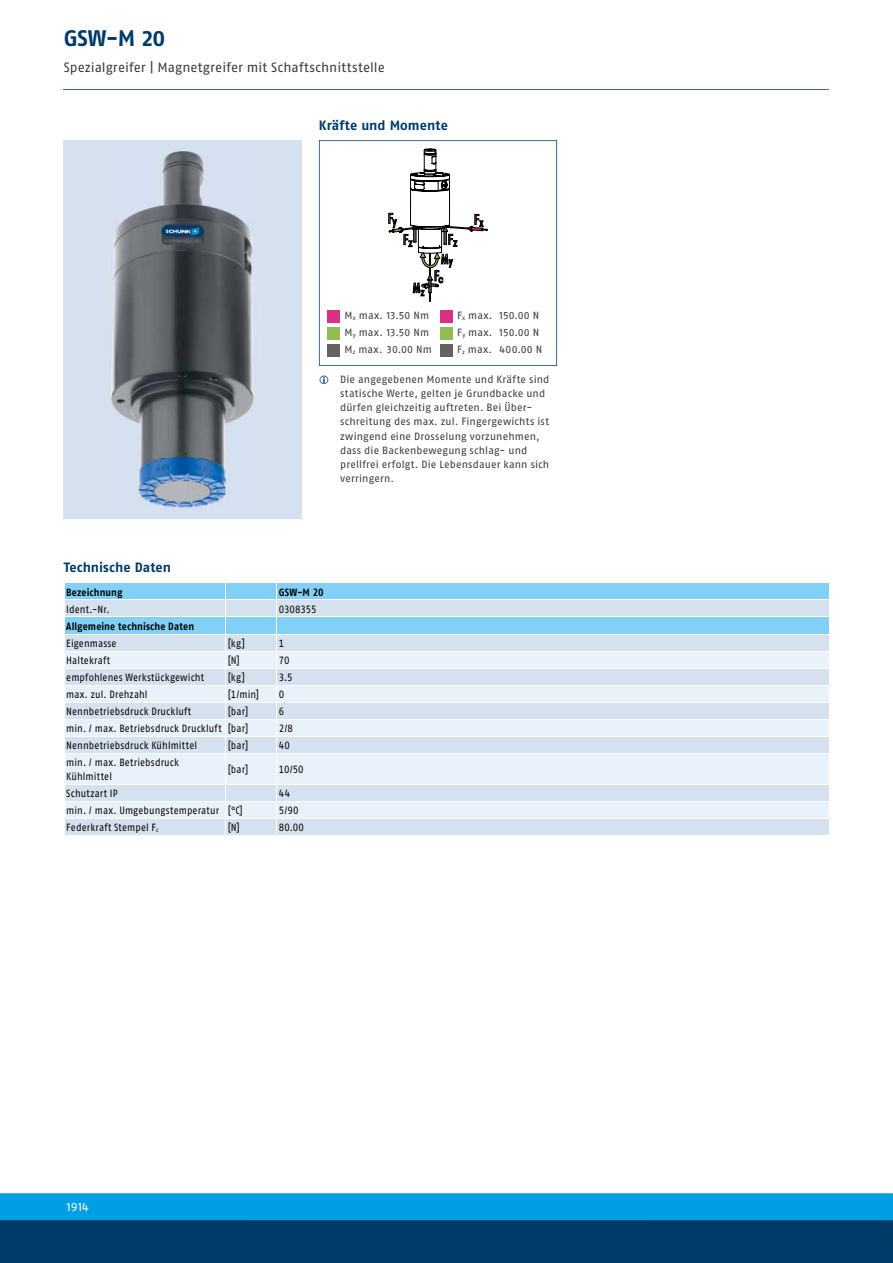
<style>
.page{position:relative;width:893px;height:1263px;background:#fff}
.page>*{position:absolute;margin:0;border:0;box-sizing:border-box;transform-origin:0 0}
.t1{font:700 22.5px "SCHUNK Fago Pro";color:#003a69}
.t2{font:13.5px "SCHUNK Fago Pro";letter-spacing:.01em;color:#3b3b3a}
.t3{font:700 13.5px "SCHUNK Fago Pro";letter-spacing:.005em;color:#003a69}
.t4{font:12px "SCHUNK Fago Pro";color:#fff}
.t5{font:10.5px/14.2px "SCHUNK Fago Pro";letter-spacing:.01em;color:#3b3b3a}
.t6{font:10.5px/14.2px "SCHUNK Fago Pro";letter-spacing:.015em;color:#000;scale:.9 1}
.t7{font:700 10.5px "SCHUNK Fago Pro";letter-spacing:.01em;color:#000;scale:.9 1}
.t8{font:10.5px "SCHUNK Fago Pro";letter-spacing:-.015em;color:#000;scale:.9 1}
</style>
<div class="page">
<div style="left:0;top:1202px;width:893px;height:61px;background:#003a69"></div>
<div style="left:0;top:1193px;width:893px;height:27px;background:#009ee3"></div>
<hr style="left:64px;top:89px;width:765px;height:1px;background:#3e6791">
<div style="left:64px;top:140px;width:238px;height:379px;background:#d6e1ef"></div>
<img style="left:111px;top:150px;width:143px;height:358px">
<svg style="left:319px;top:140px;width:238px;height:226px"></svg>
<svg style="left:389px;top:149px;width:98px;height:153px"></svg>
<div style="left:327px;top:310px;width:13px;height:13px;background:#d83184"></div>
<div style="left:327px;top:327px;width:13px;height:13px;background:#93bd54"></div>
<div style="left:327px;top:344px;width:13px;height:13px;background:#636362"></div>
<div style="left:440px;top:310px;width:13px;height:13px;background:#d83184"></div>
<div style="left:440px;top:327px;width:13px;height:13px;background:#93bd54"></div>
<div style="left:440px;top:344px;width:13px;height:13px;background:#636362"></div>
<div style="left:65px;top:819px;width:764px;height:16px;background:#d6e1ef"></div>
<svg style="left:65px;top:754px;width:764px;height:64px;background:#e4ecf7"></svg>
<svg style="left:65px;top:583px;width:764px;height:170px;background:#cde3f4"></svg>
<hr style="left:225px;top:753px;width:1px;height:31px;background:#fff">
<hr style="left:276px;top:753px;width:1px;height:31px;background:#fff">
<hr style="left:64px;top:784px;width:162px;height:1px;background:#fff">
<hr style="left:226px;top:784px;width:51px;height:1px;background:#fff">
<hr style="left:277px;top:784px;width:553px;height:1px;background:#fff">
<hr style="left:64px;top:801px;width:162px;height:1px;background:#fff">
<hr style="left:226px;top:801px;width:51px;height:1px;background:#fff">
<hr style="left:277px;top:801px;width:553px;height:1px;background:#fff">
<svg style="left:225px;top:785px;width:1px;height:50px"></svg>
<svg style="left:276px;top:785px;width:1px;height:50px"></svg>
<h1 class="t1" style="left:64px;top:24px;width:103px">GSW-M 20</h1>
<p class="t2" style="left:64px;top:60px;width:322px">Spezialgreifer | Magnetgreifer mit Schaftschnittstelle</p>
<p class="t3" style="left:319px;top:117px;width:131px">Kräfte und Momente</p>
<p class="t5" style="left:344px;top:307px;width:89px;line-height:17px">M <sub>x</sub> max. 13.50 Nm<br>M <sub>y</sub> max. 13.50 Nm<br>M <sub>z</sub> max. 30.00 Nm</p>
<p class="t5" style="left:457px;top:307px;width:87px;line-height:17px">F <sub>x</sub> max. 150.00 N<br>F <sub>y</sub> max. 150.00 N<br>F <sub>z</sub> max. 400.00 N</p>
<p class="t5" style="left:340px;top:372px;width:211px">Die angegebenen Momente und Kräfte sind statische Werte, gelten je Grundbacke und dürfen gleichzeitig auftreten. Bei Über&shy;schreitung des max. zul. Fingergewichts ist zwingend eine Drosselung vorzunehmen, dass die Backenbewegung schlag- und prellfrei erfolgt. Die Lebensdauer kann sich verringern.</p>
<p class="t3" style="left:64px;top:559px;width:109px">Technische Daten</p>
<p class="t7" style="left:66px;top:586px;width:64px">Bezeichnung</p>
<p class="t7" style="left:279px;top:586px;width:51px">GSW-M 20</p>
<p class="t6" style="left:66px;top:602px;width:50px">Ident.-Nr.</p>
<p class="t8" style="left:279px;top:603px;width:43px">0308355</p>
<p class="t7" style="left:66px;top:620px;width:144px">Allgemeine technische Daten</p>
<p class="t6" style="left:66px;top:636px;width:57px">Eigenmasse</p>
<p class="t6" style="left:228px;top:636px;width:21px">[kg]</p>
<p class="t6" style="left:279px;top:636px;width:8px">1</p>
<p class="t6" style="left:66px;top:653px;width:50px">Haltekraft</p>
<p class="t6" style="left:228px;top:653px;width:15px">[N]</p>
<p class="t6" style="left:279px;top:653px;width:14px">70</p>
<p class="t6" style="left:66px;top:670px;width:155px">empfohlenes Werkstückgewicht</p>
<p class="t6" style="left:228px;top:670px;width:21px">[kg]</p>
<p class="t6" style="left:279px;top:670px;width:17px">3.5</p>
<p class="t6" style="left:66px;top:687px;width:92px">max. zul. Drehzahl</p>
<p class="t6" style="left:228px;top:687px;width:36px">[1/min]</p>
<p class="t6" style="left:279px;top:687px;width:8px">0</p>
<p class="t6" style="left:66px;top:704px;width:140px">Nennbetriebsdruck Druckluft</p>
<p class="t6" style="left:228px;top:704px;width:24px">[bar]</p>
<p class="t6" style="left:279px;top:704px;width:8px">6</p>
<p class="t6" style="left:66px;top:721px;width:204px">min. / max. Betriebsdruck Druckluft [bar]</p>
<p class="t6" style="left:279px;top:721px;width:17px">2/8</p>
<p class="t6" style="left:66px;top:738px;width:147px">Nennbetriebsdruck Kühlmittel</p>
<p class="t6" style="left:228px;top:738px;width:24px">[bar]</p>
<p class="t6" style="left:279px;top:738px;width:14px">40</p>
<p class="t6" style="left:66px;top:755px;width:127px">min. / max. Betriebsdruck<br>Kühlmittel</p>
<p class="t6" style="left:228px;top:762px;width:24px">[bar]</p>
<p class="t6" style="left:279px;top:762px;width:29px">10/50</p>
<p class="t6" style="left:66px;top:786px;width:59px">Schutzart IP</p>
<p class="t6" style="left:279px;top:786px;width:14px">44</p>
<p class="t6" style="left:66px;top:803px;width:198px">min. / max. Umgebungstemperatur [°C]</p>
<p class="t6" style="left:279px;top:803px;width:23px">5/90</p>
<p class="t6" style="left:66px;top:820px;width:104px">Federkraft Stempel F<sub>c</sub></p>
<p class="t6" style="left:228px;top:820px;width:15px">[N]</p>
<p class="t6" style="left:279px;top:820px;width:29px">80.00</p>
<p class="t4" style="left:67px;top:1199px;width:23px">1914</p>
</div>
